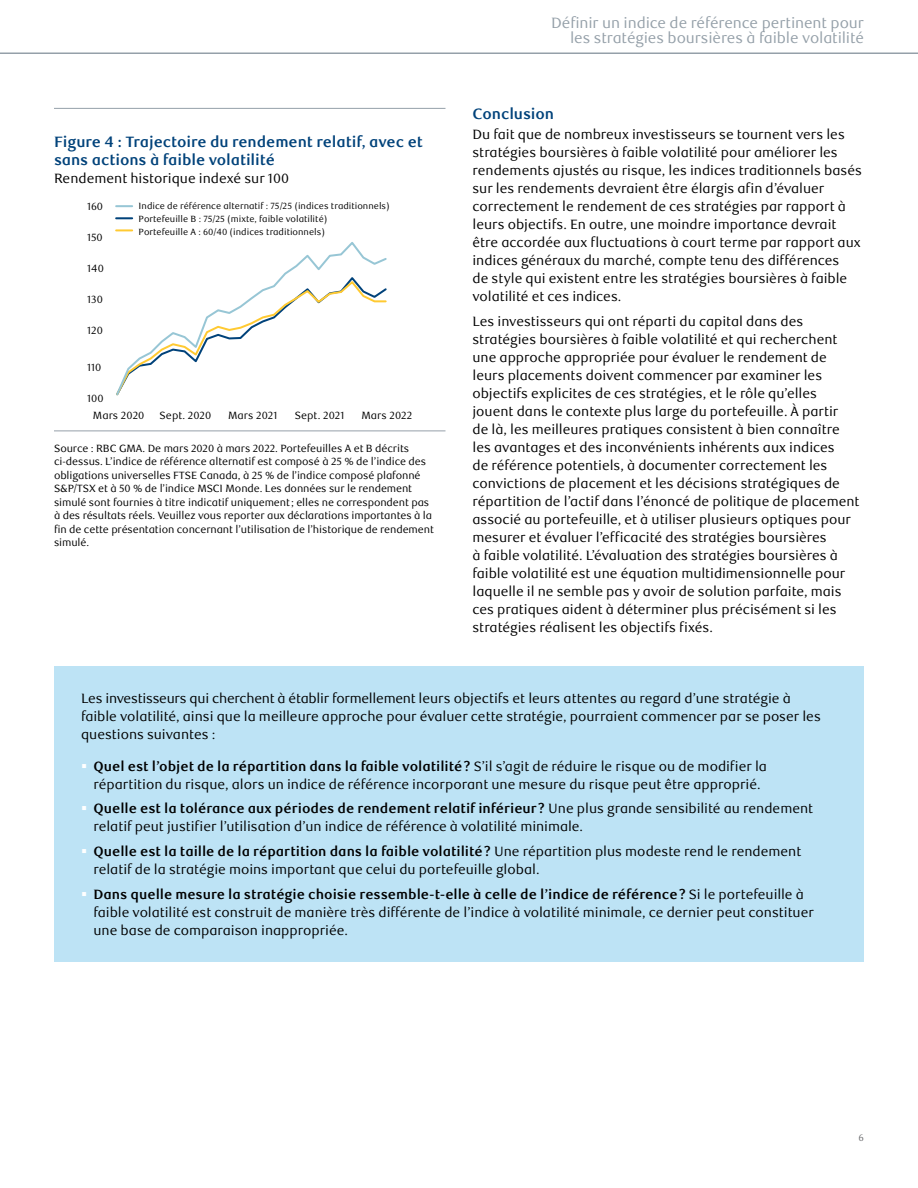
<style>
.page{position:relative;width:918px;height:1188px;background:#fff}
.page>*{position:absolute;margin:0;border:0;box-sizing:border-box;transform-origin:0 0}
.t1{font:15px/15px "RBC Text";letter-spacing:-.01em;color:#95a0a9;text-align:right}
.H3_Chart_Table_Title{font:700 15px/18px "RBC Text";letter-spacing:-.005em;color:#00427a}
.H2_Subhead{font:700 15px "RBC Text";letter-spacing:-.005em;color:#00427a}
.P_Body{font:13.5px/18px "RBC Text";color:#000}
.P_Sidebar_Body{font:13.5px/18px "RBC Text";letter-spacing:-.005em;color:#000}
.H3_Chart_Table_Title-2{font:13.5px "RBC Text";color:#000}
.P_Chart_Footnotes_KL{font:10.5px/13.5px "RBC Text";letter-spacing:-.01em;color:#000}
.t2{font:9.75px "RBC Text";color:#6d6e71}
.t3{font:9px/13px "RBC Text";color:#000}
.s1{color:#fff}
.s2{font-weight:700}
</style>
<div class="page">
<hr style="left:0;top:52px;width:918px;height:2px;background:#95a0a9">
<hr style="left:54px;top:108px;width:392px;height:1px;background:#95a0a9">
<hr style="left:54px;top:431px;width:392px;height:1px;background:#95a0a9">
<svg style="left:116px;top:242px;width:271px;height:154px"></svg>
<svg style="left:116px;top:205px;width:16px;height:2px"></svg>
<svg style="left:116px;top:217px;width:16px;height:2px"></svg>
<svg style="left:116px;top:229px;width:16px;height:2px"></svg>
<div style="left:54px;top:666px;width:810px;height:296px;background:#bde3f5"></div>
<h3 class="H3_Chart_Table_Title" style="left:54px;top:133px;width:370px">Figure 4 : Trajectoire du rendement relatif, avec et sans actions à faible volatilité</h3>
<h3 class="H3_Chart_Table_Title-2" style="left:54px;top:170px;width:237px">Rendement historique indexé sur 100</h3>
<p class="P_Chart_Footnotes_KL" style="left:87px;top:199px;width:18px">160</p>
<p class="P_Chart_Footnotes_KL" style="left:87px;top:231px;width:17px">150</p>
<p class="P_Chart_Footnotes_KL" style="left:87px;top:262px;width:18px">140</p>
<p class="P_Chart_Footnotes_KL" style="left:87px;top:293px;width:17px">130</p>
<p class="P_Chart_Footnotes_KL" style="left:87px;top:324px;width:17px">120</p>
<p class="P_Chart_Footnotes_KL" style="left:87px;top:361px;width:16px">110</p>
<p class="P_Chart_Footnotes_KL" style="left:87px;top:392px;width:18px">100</p>
<p class="t3" style="left:139px;top:199px;width:253px">Indice de référence alternatif : 75/25 (indices traditionnels)<br>Portefeuille B : 75/25 (mixte, faible volatilité)<br>Portefeuille A : 60/40 (indices traditionnels)</p>
<p class="P_Chart_Footnotes_KL" style="left:160px;top:409px;width:53px">Sept. 2020</p>
<p class="P_Chart_Footnotes_KL" style="left:228px;top:409px;width:51px">Mars 2021</p>
<p class="P_Chart_Footnotes_KL" style="left:295px;top:409px;width:51px">Sept. 2021</p>
<p class="P_Chart_Footnotes_KL" style="left:361px;top:409px;width:52px">Mars 2022</p>
<p class="P_Chart_Footnotes_KL" style="left:54px;top:441px;width:381px">Source : RBC GMA. De mars 2020 à mars 2022. Portefeuilles A et B décrits ci-dessus. L’indice de référence alternatif est composé à 25 % de l’indice des obligations universelles FTSE Canada, à 25 % de l’indice composé plafonné S&amp;P/TSX et à 50 % de l’indice MSCI Monde. Les données sur le rendement simulé sont fournies à titre indicatif uniquement; elles ne correspondent pas à des résultats réels. Veuillez vous reporter aux déclarations importantes à la fin de cette présentation concernant l’utilisation de l’historique de rendement simulé.</p>
<p class="P_Chart_Footnotes_KL" style="left:93px;top:409px;width:53px">Mars 2020</p>
<p class="t1" style="left:551px;top:15px;width:314px">Définir un indice de référence pertinent pour les stratégies boursières à faible volatilité</p>
<h2 class="H2_Subhead" style="left:472px;top:105px;width:83px">Conclusion</h2>
<p class="P_Body" style="left:472px;top:126px;width:391px">Du fait que de nombreux investisseurs se tournent vers les stratégies boursières à faible volatilité pour améliorer les rendements ajustés au risque, les indices traditionnels basés sur les rendements devraient être élargis afin d’évaluer correctement le rendement de ces stratégies par rapport à leurs objectifs. En outre, une moindre importance devrait être accordée aux fluctuations à court terme par rapport aux indices généraux du marché, compte tenu des différences<br>de style qui existent entre les stratégies boursières à faible volatilité et ces indices.</p>
<p class="P_Body" style="left:472px;top:313px;width:389px">Les investisseurs qui ont réparti du capital dans des stratégies boursières à faible volatilité et qui recherchent une approche appropriée pour évaluer le rendement de leurs placements doivent commencer par examiner les objectifs explicites de ces stratégies, et le rôle qu’elles jouent dans le contexte plus large du portefeuille. À partir<br>de là, les meilleures pratiques consistent à bien connaître les avantages et des inconvénients inhérents aux indices<br>de référence potentiels, à documenter correctement les convictions de placement et les décisions stratégiques de répartition de l’actif dans l’énoncé de politique de placement associé au portefeuille, et à utiliser plusieurs optiques pour mesurer et évaluer l’efficacité des stratégies boursières<br>à faible volatilité. L’évaluation des stratégies boursières à faible volatilité est une équation multidimensionnelle pour laquelle il ne semble pas y avoir de solution parfaite, mais ces pratiques aident à déterminer plus précisément si les stratégies réalisent les objectifs fixés.</p>
<p class="P_Sidebar_Body" style="left:81px;top:690px;width:741px">Les investisseurs qui cherchent à établir formellement leurs objectifs et leurs attentes au regard d’une stratégie à faible volatilité, ainsi que la meilleure approche pour évaluer cette stratégie, pourraient commencer par se poser les questions suivantes :</p>
<p class="P_Body" style="left:81px;top:757px;width:688px;text-align:center"><span class="s1">▪</span> <span class="s2">Quel est l’objet de la répartition dans la faible volatilité?</span> S’il s’agit de réduire le risque ou de modifier la répartition du risque, alors un indice de référence incorporant une mesure du risque peut être approprié.</p>
<p class="P_Body" style="left:93px;top:800px;width:721px;text-indent:-12px"><span class="s1">▪</span> <span class="s2">Quelle est la tolérance aux périodes de rendement relatif inférieur?</span> Une plus grande sensibilité au rendement relatif peut justifier l’utilisation d’un indice de référence à volatilité minimale.</p>
<p class="P_Body" style="left:93px;top:843px;width:710px;text-indent:-12px"><span class="s1">▪</span> <span class="s2">Quelle est la taille de la répartition dans la faible volatilité?</span> Une répartition plus modeste rend le rendement relatif de la stratégie moins important que celui du portefeuille global.</p>
<p class="P_Body" style="left:93px;top:885px;width:722px;text-indent:-12px"><span class="s1">▪</span> <span class="s2">Dans quelle mesure la stratégie choisie ressemble-t-elle à celle de l’indice de référence?</span> Si le portefeuille à faible volatilité est construit de manière très différente de l’indice à volatilité minimale, ce dernier peut constituer une base de comparaison inappropriée.</p>
<p class="t2" style="left:859px;top:1132px;width:7px">6</p>
</div>
